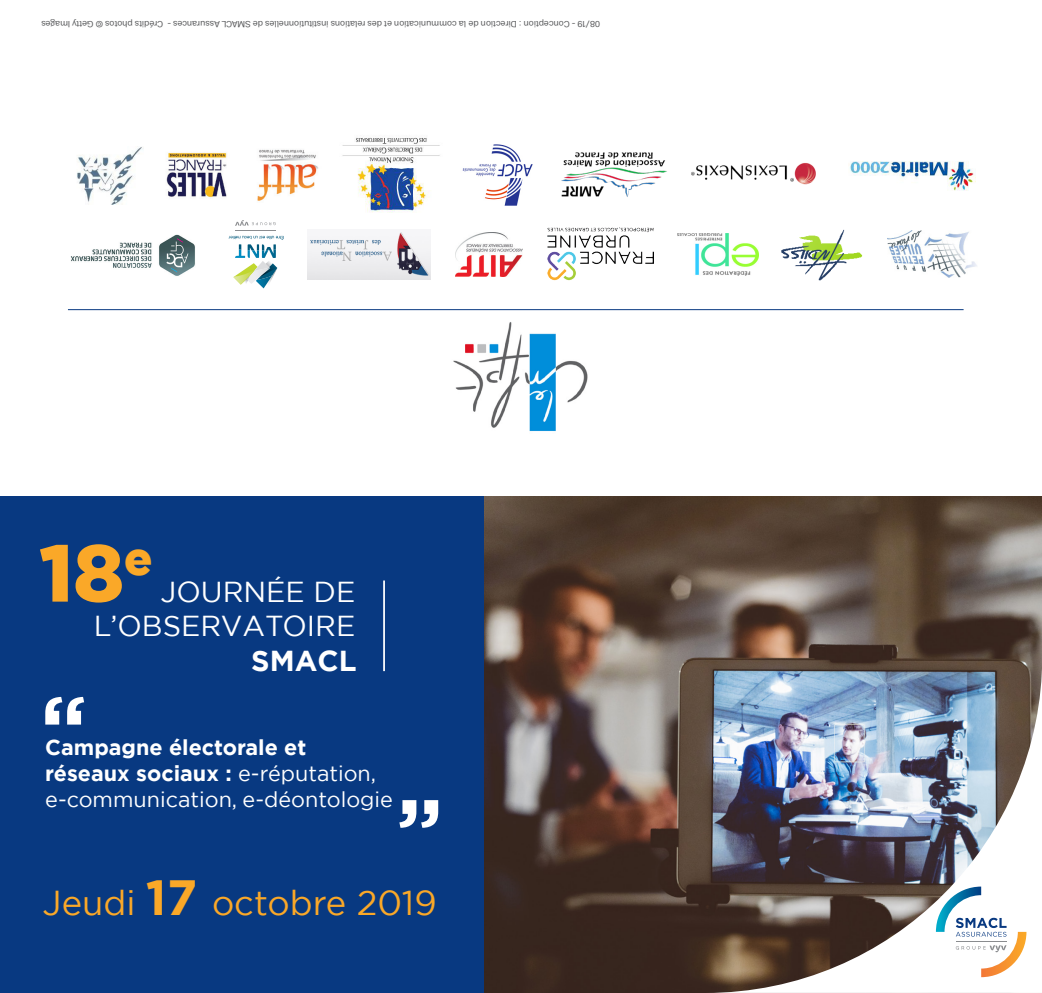
<style>
.page{position:relative;width:1042px;height:993px;background:#fff}
.page>*{position:absolute;margin:0;border:0;box-sizing:border-box;transform-origin:0 0}
.GUILLEMETS_VERBATIM{font:700 85.92px "Gotham";color:#fff}
.t1{font:900 80.5px "Gotham";color:#faa828}
.t2{font:34.48px "Gotham";color:#faa828}
.t3{font:28.88px "Gotham";color:#fff}
.t4{font:700 28.88px "Gotham";color:#fff}
.t5{font:700 21.53px "Gotham";color:#fff}
.t6{font:21.53px "Gotham";color:#fff}
.t7{font:8.75px "Peter";color:#57585a}
.s1{font-weight:400}
.s2{font-weight:700;font-size:49.35px}
</style>
<div class="page">
<img style="left:484px;top:496px;width:558px;height:496px">
<div style="left:0;top:496px;width:484px;height:496px;background:#083981"></div>
<img style="left:342px;top:137px;width:98px;height:76px">
<img style="left:850px;top:161px;width:126px;height:30px">
<img style="left:678px;top:233px;width:80px;height:42px">
<img style="left:887px;top:231px;width:90px;height:47px">
<img style="left:781px;top:229px;width:82px;height:52px">
<img style="left:691px;top:163px;width:125px;height:22px">
<img style="left:77px;top:147px;width:66px;height:57px">
<img style="left:257px;top:149px;width:61px;height:52px">
<img style="left:166px;top:152px;width:61px;height:46px">
<img style="left:308px;top:232px;width:123px;height:47px">
<img style="left:547px;top:228px;width:106px;height:53px">
<img style="left:561px;top:152px;width:106px;height:45px">
<img style="left:70px;top:234px;width:125px;height:42px">
<img style="left:462px;top:144px;width:71px;height:62px">
<img style="left:456px;top:232px;width:66px;height:44px">
<hr style="left:235px;top:230px;width:41px;height:1px;background:#8a8c8f">
<svg style="left:235px;top:220px;width:41px;height:6px"></svg>
<svg style="left:228px;top:236px;width:55px;height:52px"></svg>
<img style="left:705px;top:655px;width:337px;height:337px">
<svg style="left:936px;top:886px;width:90px;height:90px"></svg>
<hr style="left:383px;top:580px;width:2px;height:91px;background:#fff">
<img style="left:453px;top:322px;width:135px;height:110px">
<hr style="left:68px;top:309px;width:895px;height:1px;background:#083981">
<p class="t7" style="left:600px;top:29px;width:560px;rotate:-180deg">08/19 - Conception : Direction de la communication et des relations institutionnelles de SMACL Assurances - Crédits photos © Getty Images</p>
<p class="t1" style="left:39px;top:517px;width:115px">18<sup>e</sup></p>
<p class="t3" style="left:160px;top:572px;width:196px">JOURNÉE DE</p>
<p class="t3" style="left:94px;top:607px;width:263px">L’OBSERVATOIRE</p>
<p class="t4" style="left:251px;top:641px;width:107px">SMACL</p>
<p class="GUILLEMETS_VERBATIM" style="left:40px;top:669px;width:48px">“</p>
<p class="t5" style="left:45px;top:733px;width:263px">Campagne électorale et</p>
<p class="t5" style="left:45px;top:759px;width:332px">réseaux sociaux : <span class="s1">e-réputation,</span></p>
<p class="t6" style="left:45px;top:785px;width:349px">e-communication, e-déontologie</p>
<p class="GUILLEMETS_VERBATIM" style="left:397px;top:772px;width:48px">”</p>
<p class="t2" style="left:43px;top:880px;width:395px">Jeudi <span class="s2">17</span> octobre 2019</p>
</div>
